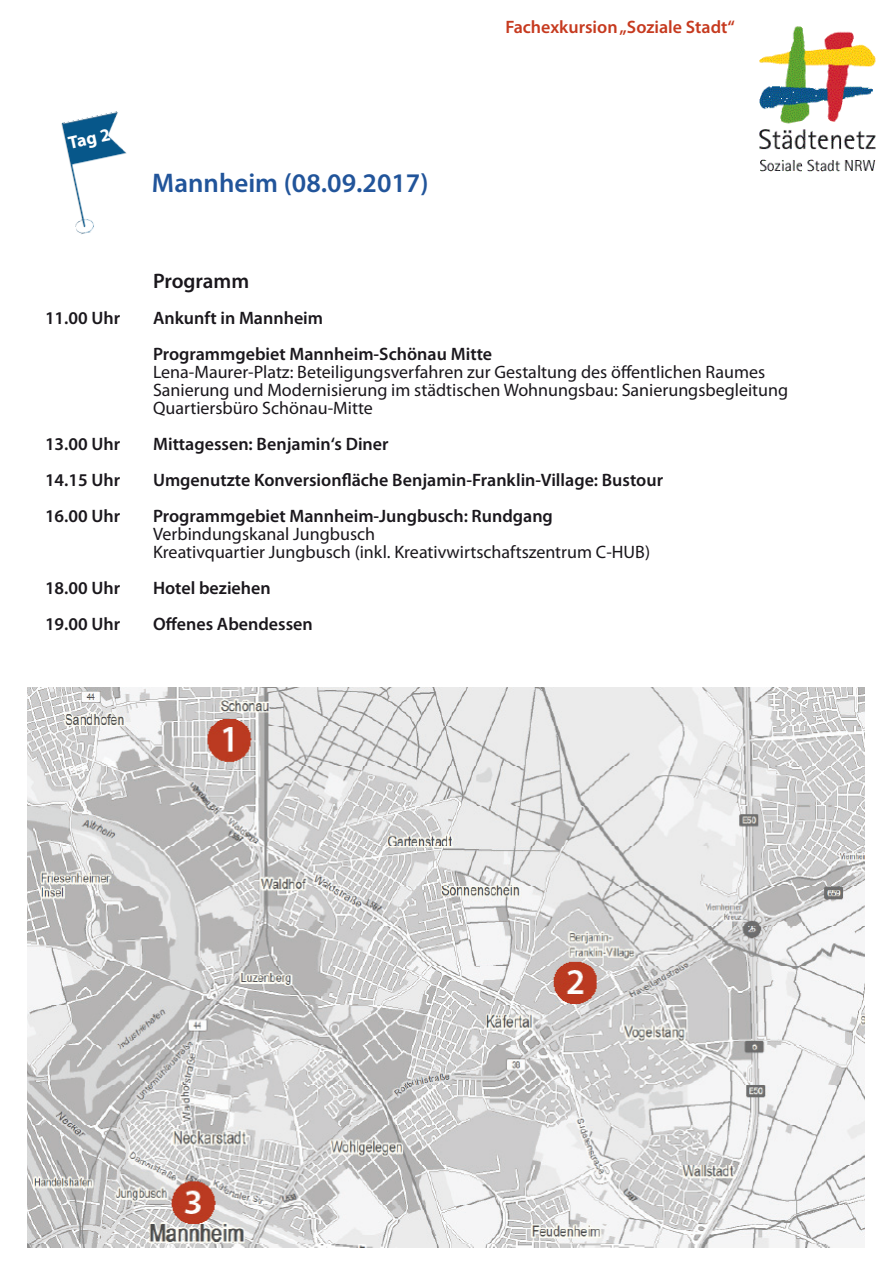
<style>
.page{position:relative;width:893px;height:1263px;background:#fff}
.page>*{position:absolute;margin:0;border:0;box-sizing:border-box;transform-origin:0 0}
.t1{font:600 27px "Myriad Pro";color:#21549a}
.t2{font:600 21px "Myriad Pro";letter-spacing:-.005em;color:#1a171c}
.t3{font:600 18px/36px "Myriad Pro";color:#1a171c}
.t4{font:18px/18px "Myriad Pro";color:#1a171c}
.t5{font:600 18px "Myriad Pro";color:#c63a1f}
.t6{font:700 18px "Myriad Pro";color:#fff}
</style>
<div class="page">
<img style="left:28px;top:688px;width:836px;height:560px">
<img style="left:759px;top:26px;width:117px;height:146px">
<img style="left:61px;top:111px;width:66px;height:124px">
<p class="t6" style="left:66px;top:132px;width:44px;rotate:-12deg">Tag 2</p>
<h1 class="t1" style="left:152px;top:166px;width:278px">Mannheim (08.09.2017)</h1>
<p class="t2" style="left:153px;top:268px;width:98px">Programm</p>
<p class="t5" style="left:505px;top:15px;width:231px">Fachexkursion „Soziale Stadt“</p>
<p class="t3" style="left:45px;top:300px;width:77px">11.00 Uhr</p>
<p class="t3" style="left:153px;top:300px;width:341px">Ankunft in Mannheim<br>Programmgebiet Mannheim-Schönau Mitte</p>
<p class="t4" style="left:153px;top:363px;width:637px">Lena-Maurer-Platz: Beteiligungsverfahren zur Gestaltung des öffentlichen Raumes<br>Sanierung und Modernisierung im städtischen Wohnungsbau: Sanierungsbegleitung<br>Quartiersbüro Schönau-Mitte</p>
<p class="t3" style="left:45px;top:426px;width:77px">13.00 Uhr</p>
<p class="t3" style="left:153px;top:426px;width:237px">Mittagessen: Benjamin‘s Diner</p>
<p class="t3" style="left:45px;top:462px;width:77px">14.15 Uhr</p>
<p class="t3" style="left:153px;top:462px;width:512px">Umgenutzte Konversionfläche Benjamin-Franklin-Village: Bustour</p>
<p class="t3" style="left:45px;top:498px;width:77px">16.00 Uhr</p>
<p class="t3" style="left:153px;top:498px;width:401px">Programmgebiet Mannheim-Jungbusch: Rundgang</p>
<p class="t4" style="left:153px;top:525px;width:499px">Verbindungskanal Jungbusch<br>Kreativquartier Jungbusch (inkl. Kreativwirtschaftszentrum C-HUB)</p>
<p class="t3" style="left:45px;top:570px;width:77px">18.00 Uhr</p>
<p class="t3" style="left:153px;top:570px;width:119px">Hotel beziehen</p>
<p class="t3" style="left:45px;top:606px;width:77px">19.00 Uhr</p>
<p class="t3" style="left:153px;top:606px;width:161px">Offenes Abendessen</p>
</div>
